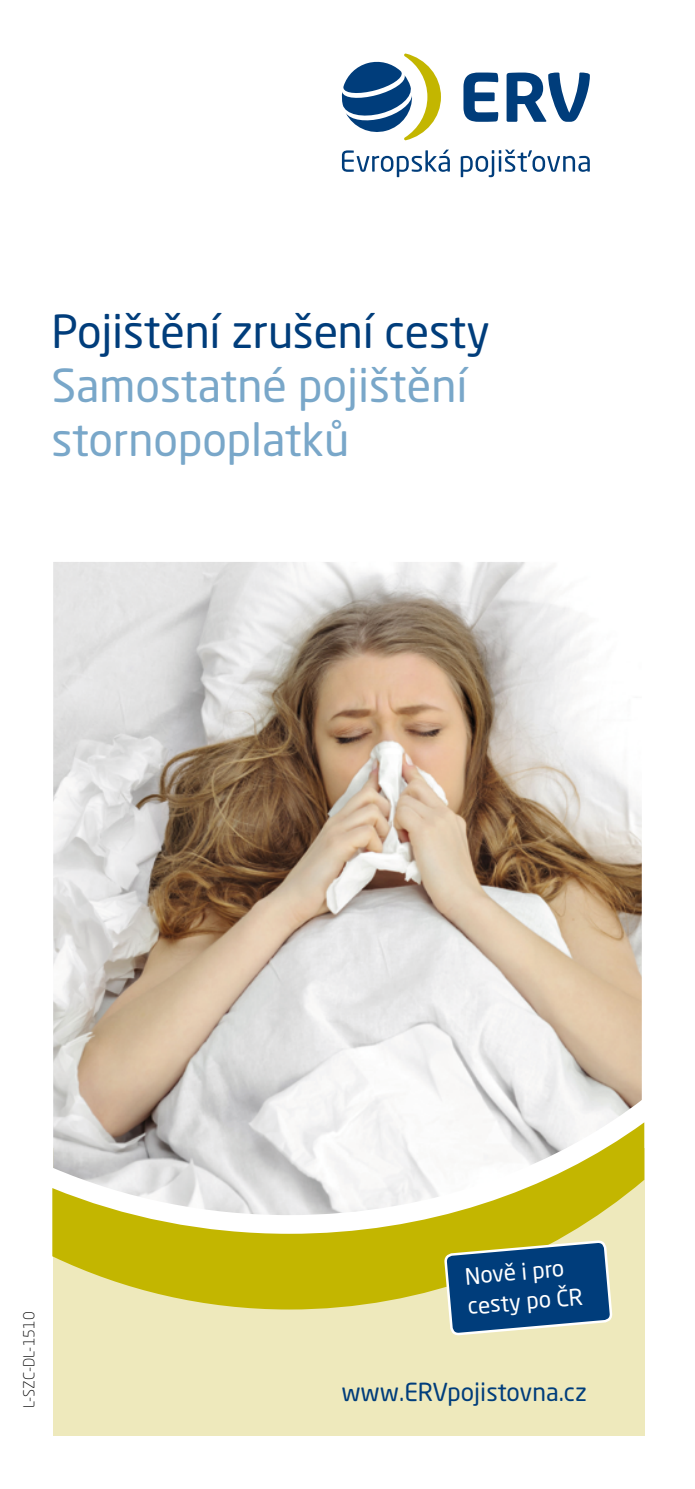
<style>
.page{position:relative;width:695px;height:1489px;background:#fff}
.page>*{position:absolute;margin:0;border:0;box-sizing:border-box;transform-origin:0 0}
.t1{font:45px/54px "Neo Sans Pro";color:#79a7c9}
.t2{font:45px "Neo Sans Pro";letter-spacing:-.005em;color:#003d7b}
.t3{font:24.5px "Neo Sans Pro";color:#003d7b}
.t4{font:22.5px/30px "Neo Sans Pro";color:#fff}
.t5{font:300 15px "Neo Sans Pro";color:#000}
</style>
<div class="page">
<svg style="left:463px;top:73px;width:126px;height:49px"></svg>
<svg style="left:342px;top:150px;width:108px;height:27px"></svg>
<svg style="left:460px;top:150px;width:129px;height:27px"></svg>
<svg style="left:341px;top:53px;width:100px;height:88px"></svg>
<div style="left:53px;top:1148px;width:591px;height:287px;background:#eee9bc"></div>
<img style="left:53px;top:562px;width:588px;height:535px">
<svg style="left:53px;top:1097px;width:589px;height:25px"></svg>
<svg style="left:52px;top:1122px;width:592px;height:187px"></svg>
<svg style="left:445px;top:1240px;width:166px;height:96px"></svg>
<p class="t2" style="left:51px;top:304px;width:440px">Pojištění zrušení cesty</p>
<p class="t1" style="left:51px;top:358px;width:417px">Samostatné pojištění stornopoplatků</p>
<p class="t5" style="left:20px;top:1408px;width:98px;rotate:-90deg">L-SZC-DL-1510</p>
<p class="t4" style="left:464px;top:1260px;width:117px;rotate:-5deg">Nově i pro cesty po ČR</p>
<p class="t3" style="left:341px;top:1377px;width:247px">www.ervpojistovna.cz</p>
</div>
